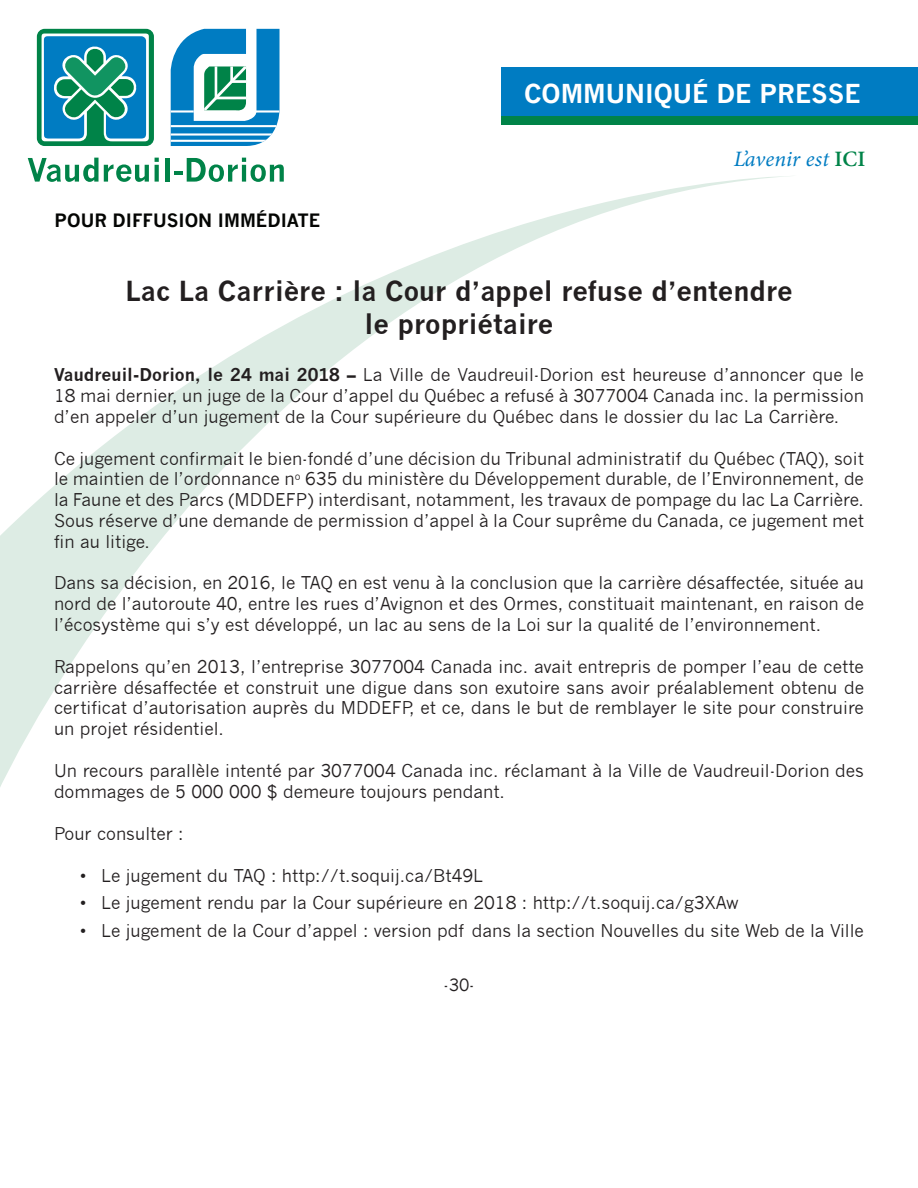
<style>
.page{position:relative;width:918px;height:1188px;background:#fff}
.page>*{position:absolute;margin:0;border:0;box-sizing:border-box;transform-origin:0 0}
.Titre{font:700 27px/32.4px "News Gothic";color:#231f20;text-align:center}
.t1{font:700 25.5px "News Gothic";color:#fff}
.t2{font:italic 22.05px "Minion Pro";letter-spacing:.005em;color:#007cc2}
.t3{font:700 18px "News Gothic";color:#040503}
.Paragraphe{font:17.25px/20.7px "News Gothic";color:#231f20;text-align:justify}
.Paragraphe_Gras{font:17.25px/20.7px "News Gothic";color:#231f20;text-align:justify}
._30{font:16.5px "News Gothic";color:#231f20}
.s1{font-weight:600;font-style:normal;color:#008348}
.s2{font-weight:700}
</style>
<div class="page">
<svg style="left:0;top:176px;width:788px;height:611px"></svg>
<div style="left:502px;top:67px;width:416px;height:49px;background:#007cc2"></div>
<div style="left:502px;top:116px;width:416px;height:9px;background:#008348"></div>
<svg style="left:28px;top:29px;width:256px;height:153px"></svg>
<h2 class="t1" style="left:524px;top:78px;width:338px">COMMUNIQUÉ DE PRESSE</h2>
<p class="t3" style="left:55px;top:210px;width:267px">POUR DIFFUSION IMMÉDIATE</p>
<p class="t2" style="left:734px;top:144px;width:133px">L’avenir est <span class="s1">ICI</span></p>
<p class="Titre" style="left:125px;top:275px;width:669px">Lac La Carrière : la Cour d’appel refuse d’entendre le propriétaire</p>
<p class="Paragraphe_Gras" style="left:54px;top:365px;width:811px"><span class="s2">Vaudreuil-Dorion, le 24 mai 2018 –</span> La Ville de Vaudreuil-Dorion est heureuse d’annoncer que le 18 mai dernier, un juge de la Cour d’appel du Québec a refusé à 3077004 Canada inc. la permission d’en appeler d’un jugement de la Cour supérieure du Québec dans le dossier du lac La Carrière.</p>
<p class="Paragraphe" style="left:54px;top:448px;width:812px">Ce jugement confirmait le bien-fondé d’une décision du Tribunal administratif du Québec (TAQ), soit le maintien de l’ordonnance n<sup>o</sup> 635 du ministère du Développement durable, de l’Environnement, de la Faune et des Parcs (MDDEFP) interdisant, notamment, les travaux de pompage du lac La Carrière.<br>Sous réserve d’une demande de permission d’appel à la Cour suprême du Canada, ce jugement met fin au litige.</p>
<p class="Paragraphe" style="left:54px;top:573px;width:812px">Dans sa décision, en 2016, le TAQ en est venu à la conclusion que la carrière désaffectée, située au nord de l’autoroute 40, entre les rues d’Avignon et des Ormes, constituait maintenant, en raison de l’écosystème qui s’y est développé, un lac au sens de la Loi sur la qualité de l’environnement.</p>
<p class="Paragraphe" style="left:54px;top:656px;width:812px">Rappelons qu’en 2013, l’entreprise 3077004 Canada inc. avait entrepris de pomper l’eau de cette carrière désaffectée et construit une digue dans son exutoire sans avoir préalablement obtenu de certificat d’autorisation auprès du MDDEFP, et ce, dans le but de remblayer le site pour construire un projet résidentiel.</p>
<p class="Paragraphe" style="left:54px;top:760px;width:812px">Un recours parallèle intenté par 3077004 Canada inc. réclamant à la Ville de Vaudreuil-Dorion des dommages de 5 000 000 $ demeure toujours pendant.</p>
<p class="Paragraphe" style="left:54px;top:823px;width:131px">Pour consulter :</p>
<p class="Paragraphe" style="left:80px;top:865px;width:404px">• Le jugement du TAQ : http://t.soquij.ca/Bt49L</p>
<p class="Paragraphe" style="left:80px;top:892px;width:660px">• Le jugement rendu par la Cour supérieure en 2018 : http://t.soquij.ca/g3XAw</p>
<p class="Paragraphe" style="left:80px;top:921px;width:785px">• Le jugement de la Cour d’appel : version pdf dans la section Nouvelles du site Web de la Ville</p>
<p class="_30" style="left:444px;top:976px;width:32px">-30-</p>
</div>
